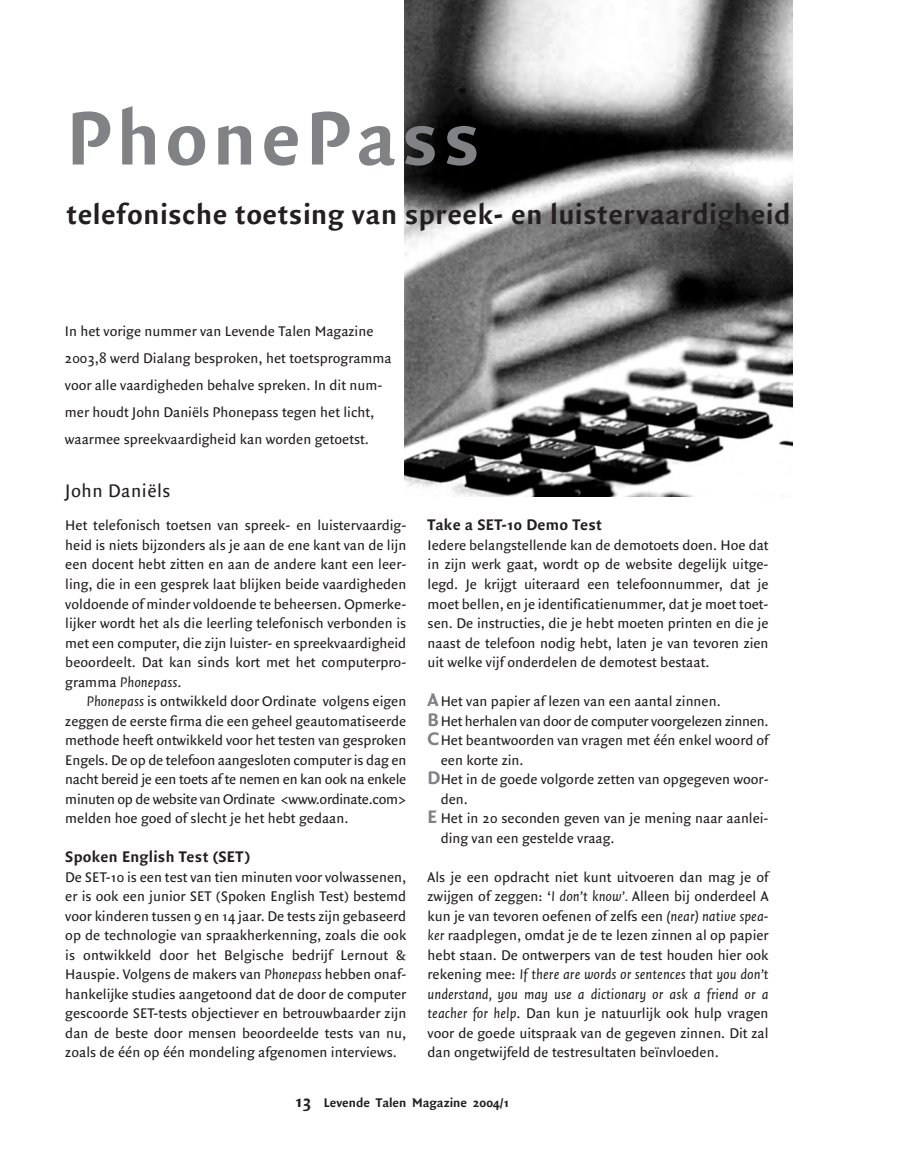
<style>
.page{position:relative;width:919px;height:1149px;background:#fff}
.page>*{position:absolute;margin:0;border:0;box-sizing:border-box;transform-origin:0 0}
.t1{font:700 81.3px "Quadraat Sans";letter-spacing:.06em;color:#808285}
.t2{font:700 30px "Quadraat Sans";letter-spacing:.015em;color:#231f20}
.t3{font:19.5px "Quadraat Sans";letter-spacing:.025em;color:#231f20}
.t4{font:700 16.5px "Quadraat Sans";letter-spacing:.015em;color:#231f20}
.t5{font:15px/19.5px "Quadraat Sans";color:#231f20;text-align:justify}
.t6{font:700 13.5px "Quadraat Sans";color:#231f20}
.s1{font-weight:700;font-size:19.5px;color:#808285}
.s2{font-style:italic}
.s3{font-size:18px}
</style>
<div class="page">
<img style="left:404px;top:0;width:388px;height:496px">
<h1 class="t1" style="left:67px;top:106px;width:415px">PhonePass</h1>
<h2 class="t2" style="left:67px;top:203px;width:725px">telefonische toetsing van spreek- en luistervaardigheid</h2>
<p class="t5" style="left:65px;top:318px;width:328px;line-height:27px;text-align:left">In het vorige nummer van Levende Talen Magazine 2003,8 werd Dialang besproken, het toetsprogramma voor alle vaardigheden behalve spreken. In dit num&shy;mer houdt John Daniëls Phonepass tegen het licht, waarmee spreekvaardigheid kan worden getoetst.</p>
<h3 class="t3" style="left:65px;top:483px;width:107px">John Daniëls</h3>
<p class="t4" style="left:427px;top:518px;width:176px">Take a SET-10 Demo Test</p>
<p class="t5" style="left:427px;top:536px;width:342px">Iedere belangstellende kan de demotoets doen. Hoe dat in zijn werk gaat, wordt op de website degelijk uitge&shy;legd. Je krijgt uiteraard een telefoonnummer, dat je moet bellen, en je identificatienummer, dat je moet toet&shy;sen. De instructies, die je hebt moeten printen en die je naast de telefoon nodig hebt, laten je van tevoren zien uit welke vijf onderdelen de demotest bestaat.</p>
<p class="t5" style="left:427px;top:692px;width:295px"><span class="s1">A</span>Het van papier af lezen van een aantal zinnen.</p>
<p class="t5" style="left:427px;top:712px;width:342px"><span class="s1">B</span>Het herhalen van door de computer voorgelezen zinnen.</p>
<p class="t5" style="left:427px;top:731px;width:342px"><span class="s1">C</span>Het beantwoorden van vragen met één enkel woord of</p>
<p class="t5" style="left:440px;top:751px;width:84px">een korte zin.</p>
<p class="t5" style="left:427px;top:770px;width:342px"><span class="s1">D</span>Het in de goede volgorde zetten van opgegeven woor-</p>
<p class="t5" style="left:440px;top:790px;width:29px">den.</p>
<p class="t5" style="left:427px;top:809px;width:342px"><span class="s1">E</span> Het in 20 seconden geven van je mening naar aanlei-</p>
<p class="t5" style="left:440px;top:829px;width:175px">ding van een gestelde vraag.</p>
<p class="t5" style="left:427px;top:868px;width:342px">Als je een opdracht niet kunt uitvoeren dan mag je of zwijgen of zeggen: ‘<span class="s2">I don’t know’.</span> Alleen bij onderdeel A kun je van tevoren oefenen of zelfs een <span class="s2">(near) native spea&shy;ker</span> raadplegen, omdat je de te lezen zinnen al op papier hebt staan. De ontwerpers van de test houden hier ook rekening mee: <span class="s2">If there are words or sentences that you don’t understand, you may use a dictionary or ask a friend or a teacher for help</span>. Dan kun je natuurlijk ook hulp vragen voor de goede uitspraak van de gegeven zinnen. Dit zal dan ongetwijfeld de testresultaten beïnvloeden.</p>
<p class="t6" style="left:295px;top:1096px;width:215px"><span class="s3">13</span> Levende Talen Magazine 2004/1</p>
<p class="t5" style="left:65px;top:517px;width:342px">Het telefonisch toetsen van spreek- en luistervaardig&shy;heid is niets bijzonders als je aan de ene kant van de lijn een docent hebt zitten en aan de andere kant een leer&shy;ling, die in een gesprek laat blijken beide vaardigheden voldoende of minder voldoende te beheersen. Opmerke&shy;lijker wordt het als die leerling telefonisch verbonden is met een computer, die zijn luister- en spreekvaardigheid beoordeelt. Dat kan sinds kort met het computerpro&shy;gramma <span class="s2">Phonepass</span>.</p>
<p class="t5" style="left:65px;top:692px;width:342px;text-indent:21px"><span class="s2">Phonepass</span> is ontwikkeld door Ordinate volgens eigen zeggen de eerste firma die een geheel geautomatiseerde methode heeft ontwikkeld voor het testen van gesproken Engels. De op de telefoon aangesloten computer is dag en nacht bereid je een toets af te nemen en kan ook na enkele minuten op de website van Ordinate &lt;www.ordinate.com&gt; melden hoe goed of slecht je het hebt gedaan.</p>
<p class="t4" style="left:65px;top:850px;width:186px">Spoken English Test (SET)</p>
<p class="t5" style="left:65px;top:868px;width:342px">De SET-10 is een test van tien minuten voor volwassenen, er is ook een junior SET (Spoken English Test) bestemd voor kinderen tussen 9 en 14 jaar. De tests zijn gebaseerd op de technologie van spraakherkenning, zoals die ook is ontwikkeld door het Belgische bedrijf Lernout &amp; Hauspie. Volgens de makers van <span class="s2">Phonepass</span> hebben onaf&shy;hankelijke studies aangetoond dat de door de computer gescoorde SET-tests objectiever en betrouwbaarder zijn dan de beste door mensen beoordeelde tests van nu, zoals de één op één mondeling afgenomen interviews.</p>
</div>
